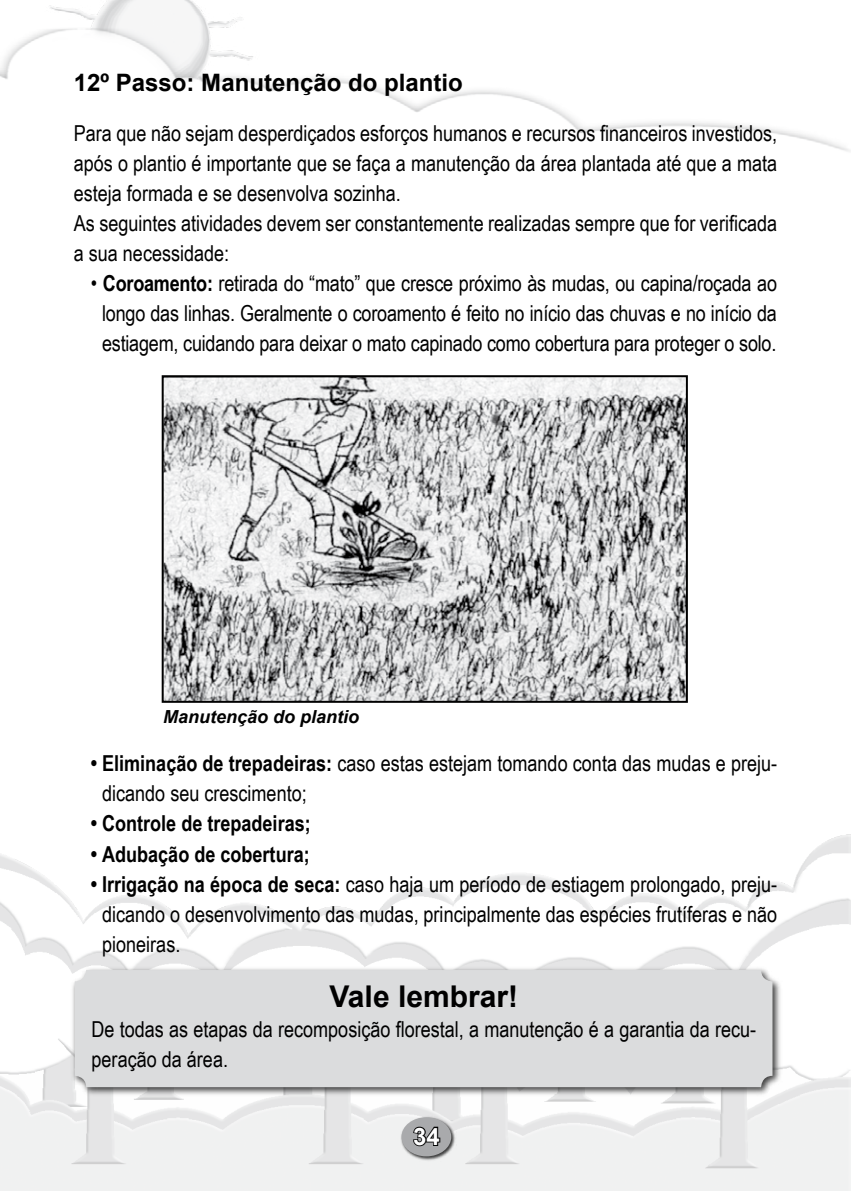
<style>
.page{position:relative;width:851px;height:1191px;background:#fff}
.page>*{position:absolute;margin:0;border:0;box-sizing:border-box;transform-origin:0 0}
.t1{font:700 30px "Arial";color:#000}
.t2{font:700 24px "Arial";color:#000}
.t3{font:700 24px "Arial";color:#fff}
.t4{font:22px/30px "Arial Narrow";color:#000}
.t5{font:700 22px "Arial Narrow";color:#000}
.t6{font:italic 700 18px "Arial";color:#000}
.s1{font-weight:700}
</style>
<div class="page">
<img style="left:0;top:834px;width:851px;height:357px">
<div style="left:399px;top:1115px;width:57px;height:46px;background:#000;opacity:.75"></div>
<div style="left:401px;top:1117px;width:50px;height:39px;background:#a9aaac;border-radius:50%"></div>
<svg style="left:413px;top:1126px;width:28px;height:21px"></svg>
<img style="left:0;top:0;width:850px;height:151px">
<img style="left:165px;top:378px;width:519px;height:322px">
<div style="left:162px;top:375px;width:525px;height:328px;border:2px solid #000"></div>
<div style="left:70px;top:965px;width:712px;height:132px;background:#000;opacity:.75"></div>
<div style="left:75px;top:970px;width:697px;height:117px;background:#dbdcdd;border-radius:11px"></div>
<p class="t2" style="left:74px;top:67px;width:390px">12º Passo: Manutenção do plantio</p>
<p class="t4" style="left:74px;top:118px;width:704px">Para que não sejam desperdiçados esforços humanos e recursos financeiros investidos, após o plantio é importante que se faça a manutenção da área plantada até que a mata esteja formada e se desenvolva sozinha.<br>As seguintes atividades devem ser constantemente realizadas sempre que for verificada a sua necessidade:</p>
<p class="t4" style="left:91px;top:268px;width:687px;text-align:center">• <span class="s1">Coroamento:</span> retirada do “mato” que cresce próximo às mudas, ou capina/roçada ao longo das linhas. Geralmente o coroamento é feito no início das chuvas e no início da estiagem, cuidando para deixar o mato capinado como cobertura para proteger o solo.</p>
<p class="t6" style="left:163px;top:704px;width:198px">Manutenção do plantio</p>
<p class="t4" style="left:102px;top:748px;width:676px;text-indent:-11px"><span class="s1">• Eliminação de trepadeiras:</span> caso estas estejam tomando conta das mudas e preju&shy;dicando seu crescimento;</p>
<p class="t5" style="left:91px;top:807px;width:221px">• Controle de trepadeiras;</p>
<p class="t5" style="left:91px;top:837px;width:220px">• Adubação de cobertura;</p>
<p class="t4" style="left:102px;top:868px;width:676px;text-align:justify;text-indent:-11px"><span class="s1">• Irrigação na época de seca:</span> caso haja um período de estiagem prolongado, preju&shy;dicando o desenvolvimento das mudas, principalmente das espécies frutíferas e não pioneiras.</p>
<h1 class="t1" style="left:329px;top:976px;width:190px">Vale lembrar!</h1>
<p class="t4" style="left:92px;top:1013px;width:666px">De todas as etapas da recomposição florestal, a manutenção é a garantia da recu&shy;peração da área.</p>
<p class="t3" style="left:413px;top:1120px;width:28px">34</p>
</div>
